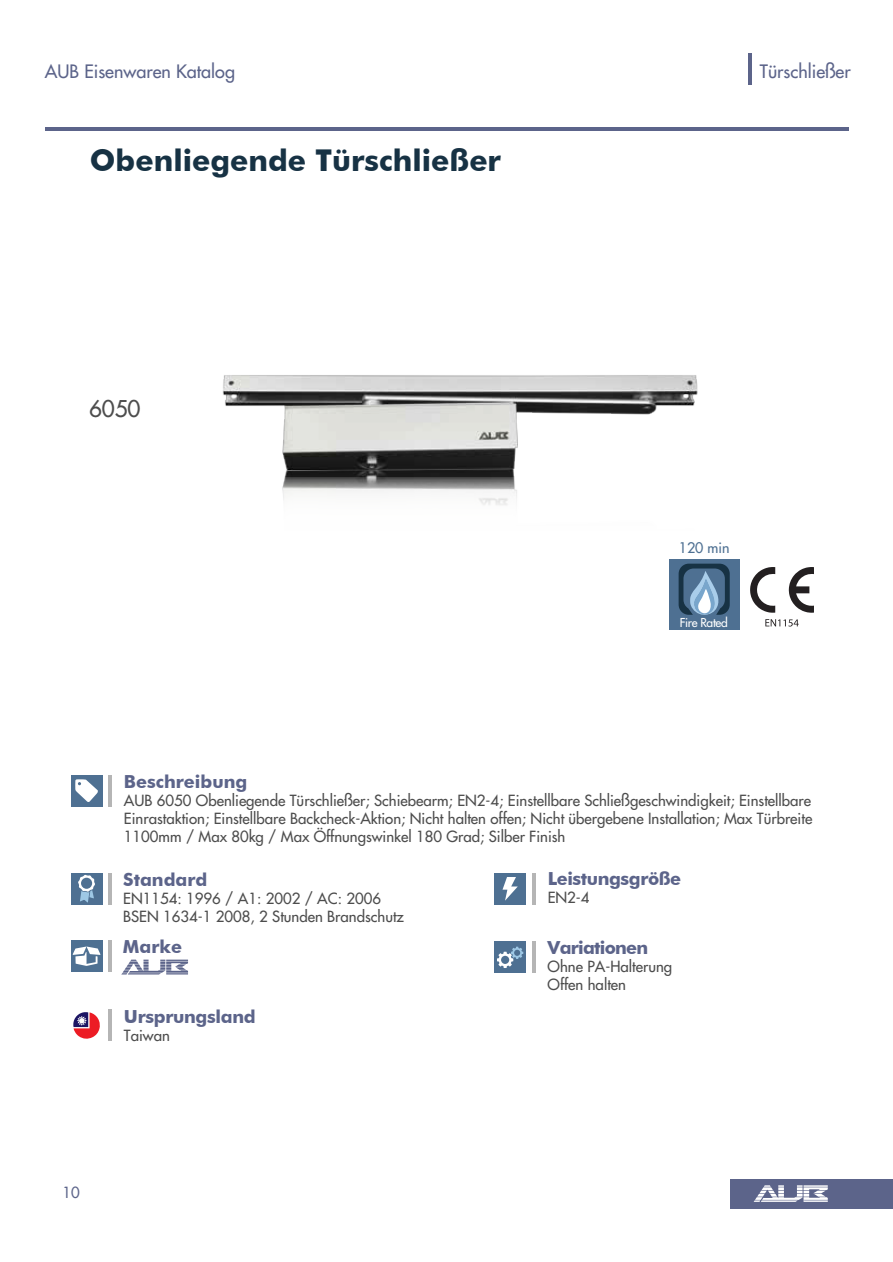
<style>
.page{position:relative;width:893px;height:1262px;background:#fff}
.page>*{position:absolute;margin:0;border:0;box-sizing:border-box;transform-origin:0 0}
.t1{font:700 30px "Futura BT";color:#173244}
.t2{font:22.5px "Futura";color:#4d4d4d}
.t3{font:18px "Futura";color:#5c648a}
.t4{font:700 18px "Futura BT";letter-spacing:-.02em;color:#5c648a}
.t5{font:700 18px "Futura BT";color:#5c648a}
.t6{font:700 18px "Futura BT";letter-spacing:-.04em;color:#5c648a}
.t7{font:15px/18px "Futura";color:#4d4d4d}
.t8{font:15px "Futura";color:#5c648a}
.t9{font:14.25px "Futura";color:#4e7092}
.t10{font:12px "Futura";letter-spacing:-.025em;color:#fff}
</style>
<div class="page">
<hr style="left:45px;top:127px;width:803px;height:3px;background:#5c648a">
<hr style="left:108px;top:1009px;width:4px;height:32px;background:#b5b5b5">
<hr style="left:108px;top:872px;width:4px;height:32px;background:#b5b5b5">
<hr style="left:532px;top:941px;width:3px;height:32px;background:#b5b5b5">
<hr style="left:532px;top:873px;width:3px;height:32px;background:#b5b5b5">
<hr style="left:108px;top:775px;width:4px;height:31px;background:#b5b5b5">
<img style="left:222px;top:375px;width:476px;height:130px">
<hr style="left:749px;top:53px;width:3px;height:32px;background:#5c648a">
<hr style="left:108px;top:940px;width:4px;height:32px;background:#b5b5b5">
<svg style="left:121px;top:959px;width:67px;height:15px"></svg>
<div style="left:71px;top:775px;width:31px;height:31px;background:#4e7092"></div>
<div style="left:71px;top:873px;width:31px;height:31px;background:#4e7092"></div>
<div style="left:494px;top:873px;width:32px;height:31px;background:#4e7092"></div>
<div style="left:494px;top:941px;width:32px;height:32px;background:#4e7092"></div>
<div style="left:71px;top:940px;width:31px;height:32px;background:#4e7092"></div>
<svg style="left:497px;top:946px;width:26px;height:22px"></svg>
<svg style="left:75px;top:779px;width:23px;height:23px"></svg>
<svg style="left:78px;top:874px;width:17px;height:28px"></svg>
<svg style="left:73px;top:946px;width:28px;height:19px"></svg>
<div style="left:730px;top:1179px;width:163px;height:30px;background:#5c648a"></div>
<svg style="left:754px;top:1185px;width:74px;height:16px"></svg>
<svg style="left:502px;top:877px;width:16px;height:23px"></svg>
<svg style="left:73px;top:1012px;width:27px;height:27px"></svg>
<div style="left:669px;top:559px;width:70px;height:71px;background:#4e7092"></div>
<svg style="left:679px;top:563px;width:51px;height:52px"></svg>
<svg style="left:765px;top:619px;width:34px;height:7px"></svg>
<svg style="left:789px;top:567px;width:25px;height:45px"></svg>
<svg style="left:750px;top:567px;width:25px;height:45px"></svg>
<p class="t3" style="left:45px;top:60px;width:192px">AUB Eisenwaren Katalog</p>
<h1 class="t1" style="left:90px;top:142px;width:413px">Obenliegende Türschließer</h1>
<h2 class="t2" style="left:89px;top:395px;width:53px">6050</h2>
<p class="t3" style="left:760px;top:60px;width:92px">Türschließer</p>
<p class="t9" style="left:679px;top:538px;width:52px">120 min</p>
<p class="t10" style="left:680px;top:615px;width:49px">Fire Rated</p>
<p class="t5" style="left:124px;top:770px;width:125px">Beschreibung</p>
<p class="t7" style="left:124px;top:791px;width:690px;text-align:justify">AUB 6050 Obenliegende Türschließer; Schiebearm; EN2-4; Einstellbare Schließgeschwindigkeit; Einstellbare Einrastaktion; Einstellbare Backcheck-Aktion; Nicht halten offen; Nicht übergebene Installation; Max Türbreite 1100mm / Max 80kg / Max Öffnungswinkel 180 Grad; Silber Finish</p>
<p class="t5" style="left:123px;top:868px;width:86px">Standard</p>
<p class="t7" style="left:123px;top:889px;width:282px">EN1154: 1996 / A1: 2002 / AC: 2006<br>BSEN 1634-1 2008, 2 Stunden Brandschutz</p>
<p class="t4" style="left:123px;top:936px;width:61px">Marke</p>
<p class="t4" style="left:124px;top:1005px;width:133px">Ursprungsland</p>
<p class="t7" style="left:124px;top:1026px;width:47px">Taiwan</p>
<p class="t8" style="left:62px;top:1182px;width:19px">10</p>
<p class="t4" style="left:548px;top:867px;width:135px">Leistungsgröße</p>
<p class="t7" style="left:548px;top:888px;width:43px">EN2-4</p>
<p class="t6" style="left:548px;top:937px;width:102px">Variationen</p>
<p class="t7" style="left:548px;top:958px;width:126px">Ohne PA-Halterung<br>Offen halten</p>
</div>
